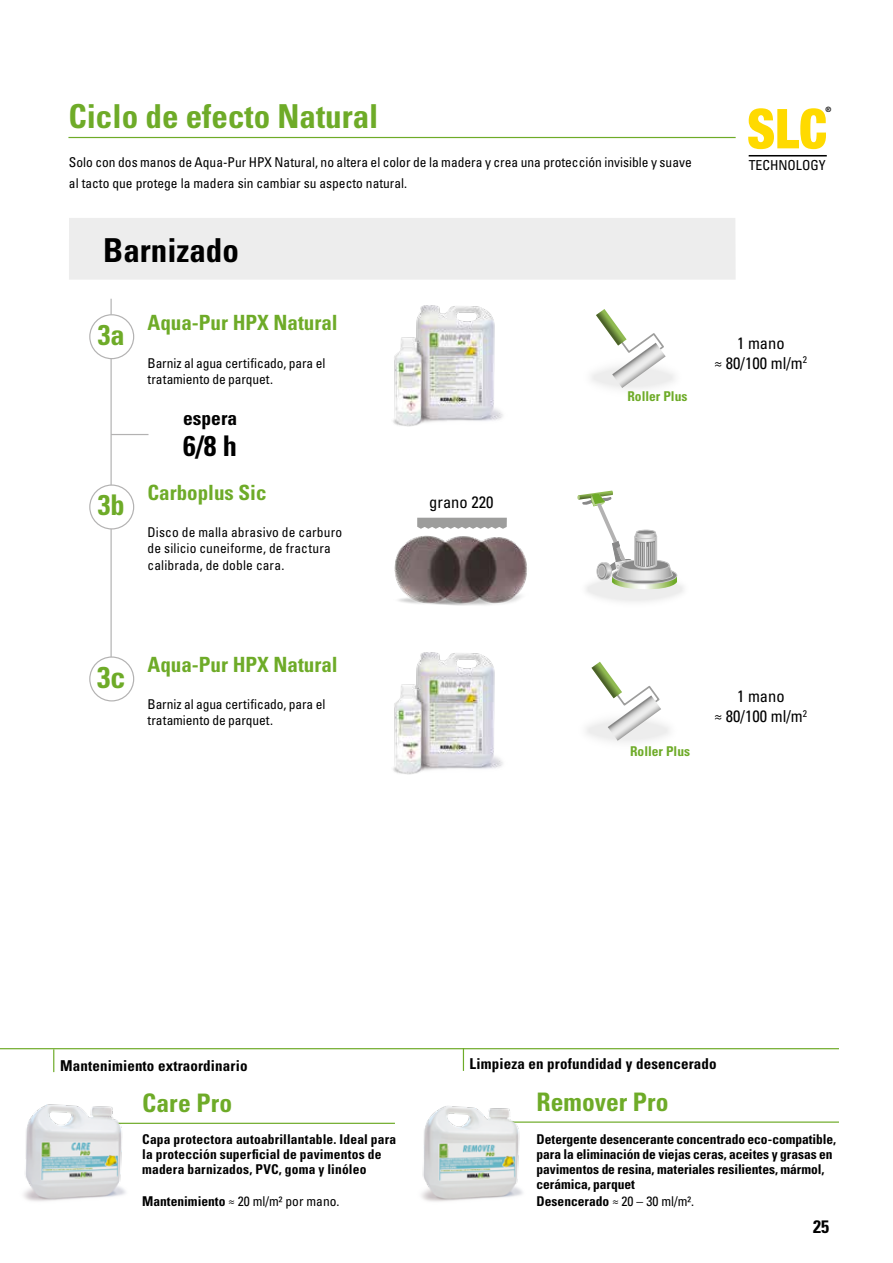
<style>
.page{position:relative;width:893px;height:1263px;background:#fff}
.page>*{position:absolute;margin:0;border:0;box-sizing:border-box;transform-origin:0 0}
.t1{font:900 condensed 55.05px "Helvetica Neue LT Std";color:#ffda00;scale:.95 1}
.t2{font:700 condensed 33px "Univers LT Std";color:#6eab28}
.t3{font:700 condensed 33px "Univers LT Std";color:#000}
.t4{font:700 condensed 30px "Univers LT Std";color:#6eab28}
.t5{font:700 condensed 28.5px "Univers LT Std";color:#6eab28}
.t6{font:700 condensed 28.5px "Univers LT Std";color:#000}
.t7{font:700 condensed 25.5px "Univers LT Std";letter-spacing:.005em;color:#6eab28}
.t8{font:700 condensed 21px "Univers LT Std";color:#6eab28}
.t9{font:700 condensed 19.5px "Univers LT Std";color:#000}
.t10{font:700 condensed 18px "Univers LT Std";color:#000}
.t11{font:condensed 16.5px/19.8px "Univers LT Std";color:#000;text-align:center}
.t12{font:700 condensed 15px "Univers LT Std";letter-spacing:.01em;color:#000}
.t13{font:condensed 13.65px "Univers LT Std";color:#000}
.t14{font:condensed 13.5px/16.2px "Univers LT Std";color:#000}
.t15{font:700 condensed 13.5px/15px "Univers LT Std";color:#000}
.t16{font:700 condensed 13.5px "Univers LT Std";color:#6eab28}
.t17{font:500 condensed 7.35px "Helvetica Neue LT Std";color:#000}
.s1{font-weight:700}
</style>
<div class="page">
<hr style="left:111px;top:299px;width:1px;height:384px;background:#b3b2b2">
<img style="left:394px;top:535px;width:133px;height:71px">
<div style="left:90px;top:485px;width:44px;height:44px;background:#fff;border-radius:50%"></div>
<div style="left:89px;top:484px;width:45px;height:45px;border:1px solid #b3b2b2;border-radius:50%"></div>
<svg style="left:417px;top:518px;width:90px;height:11px"></svg>
<div style="left:90px;top:315px;width:44px;height:44px;background:#fff;border-radius:50%"></div>
<div style="left:89px;top:314px;width:45px;height:45px;border:1px solid #b3b2b2;border-radius:50%"></div>
<div style="left:578px;top:709px;width:100px;height:42px;background:#fbfbfb;border-radius:50%"></div>
<svg style="left:591px;top:662px;width:70px;height:79px"></svg>
<div style="left:90px;top:657px;width:44px;height:44px;background:#fff;border-radius:50%"></div>
<div style="left:89px;top:656px;width:45px;height:45px;border:1px solid #b3b2b2;border-radius:50%"></div>
<div style="left:582px;top:357px;width:100px;height:41px;background:#fbfbfb;border-radius:50%"></div>
<svg style="left:596px;top:309px;width:70px;height:79px"></svg>
<svg style="left:580px;top:569px;width:110px;height:39px"></svg>
<svg style="left:577px;top:491px;width:100px;height:117px"></svg>
<hr style="left:637px;top:530px;width:18px;height:4px;background:#878787;border-radius:50%">
<div style="left:636px;top:530px;width:19px;height:5px;border:1px solid #c6c6c6;border-radius:50%"></div>
<hr style="left:499px;top:1121px;width:340px;height:2px;background:#6eab28">
<hr style="left:93px;top:1123px;width:302px;height:1px;background:#6eab28">
<svg style="left:53px;top:1049px;width:1px;height:23px"></svg>
<svg style="left:463px;top:1049px;width:1px;height:22px"></svg>
<hr style="left:0;top:1048px;width:839px;height:1px;background:#6eab28">
<img style="left:421px;top:1106px;width:120px;height:96px">
<hr style="left:68px;top:137px;width:668px;height:1px;background:#6eab28">
<hr style="left:749px;top:155px;width:78px;height:1px;background:#000">
<hr style="left:111px;top:434px;width:37px;height:1px;background:#b3b2b2">
<div style="left:69px;top:218px;width:667px;height:62px;background:#ededed"></div>
<img style="left:23px;top:1104px;width:122px;height:98px">
<img style="left:393px;top:305px;width:110px;height:122px">
<img style="left:393px;top:652px;width:110px;height:123px">
<h2 class="t2" style="left:68px;top:96px;width:311px">Ciclo de efecto Natural</h2>
<p class="t14" style="left:69px;top:151px;width:624px;line-height:21px">Solo con dos manos de Aqua-Pur HPX Natural, no altera el color de la madera y crea una protección invisible y suave al tacto que protege la madera sin cambiar su aspecto natural.</p>
<h2 class="t3" style="left:103px;top:230px;width:137px">Barnizado</h2>
<h3 class="t5" style="left:98px;top:317px;width:28px">3a</h3>
<h3 class="t8" style="left:148px;top:310px;width:192px">Aqua-Pur HPX Natural</h3>
<p class="t14" style="left:148px;top:355px;width:179px">Barniz al agua certificado, para el tratamiento de parquet.</p>
<h3 class="t9" style="left:183px;top:406px;width:56px">espera</h3>
<h3 class="t6" style="left:183px;top:429px;width:55px">6/8 h</h3>
<h3 class="t8" style="left:148px;top:479px;width:121px">Carboplus Sic</h3>
<p class="t14" style="left:148px;top:524px;width:196px">Disco de malla abrasivo de carburo de silicio cuneiforme, de fractura calibrada, de doble cara.</p>
<h3 class="t5" style="left:98px;top:488px;width:28px">3b</h3>
<p class="t11" style="left:429px;top:492px;width:66px">grano 220</p>
<p class="t16" style="left:627px;top:388px;width:62px">Roller Plus</p>
<h1 class="t1" style="left:747px;top:95px;width:86px">SLC</h1>
<p class="t17" style="left:825px;top:105px;width:7px">®</p>
<p class="t13" style="left:749px;top:157px;width:78px">TECHNOLOGY</p>
<p class="t11" style="left:715px;top:333px;width:94px">1 mano<br>≈ 80/100 ml/m<sup>2</sup></p>
<h3 class="t4" style="left:97px;top:659px;width:30px">3c</h3>
<h3 class="t8" style="left:148px;top:651px;width:192px">Aqua-Pur HPX Natural</h3>
<p class="t14" style="left:148px;top:696px;width:179px">Barniz al agua certificado, para el tratamiento de parquet.</p>
<p class="t16" style="left:630px;top:742px;width:62px">Roller Plus</p>
<p class="t11" style="left:715px;top:686px;width:94px">1 mano<br>≈ 80/100 ml/m<sup>2</sup></p>
<p class="t12" style="left:60px;top:1056px;width:189px">Mantenimiento extraordinario</p>
<p class="t12" style="left:470px;top:1055px;width:249px">Limpieza en profundidad y desencerado</p>
<h3 class="t7" style="left:142px;top:1088px;width:92px">Care Pro</h3>
<p class="t15" style="left:537px;top:1131px;width:301px">Detergente desencerante concentrado eco-compatible, para la eliminación de viejas ceras, aceites y grasas en pavimentos de resina, materiales resilientes, mármol, cerámica, parquet</p>
<p class="t14" style="left:537px;top:1192px;width:159px"><span class="s1">Desencerado</span> ≈ 20 – 30 ml/m².</p>
<h3 class="t7" style="left:537px;top:1086px;width:134px">Remover Pro</h3>
<p class="t15" style="left:142px;top:1131px;width:256px">Capa protectora autoabrillantable. Ideal para la protección superficial de pavimentos de madera barnizados, PVC, goma y linóleo</p>
<p class="t14" style="left:142px;top:1192px;width:199px"><span class="s1">Mantenimiento</span> ≈ 20 ml/m² por mano.</p>
<h3 class="t10" style="left:813px;top:1216px;width:17px">25</h3>
</div>
